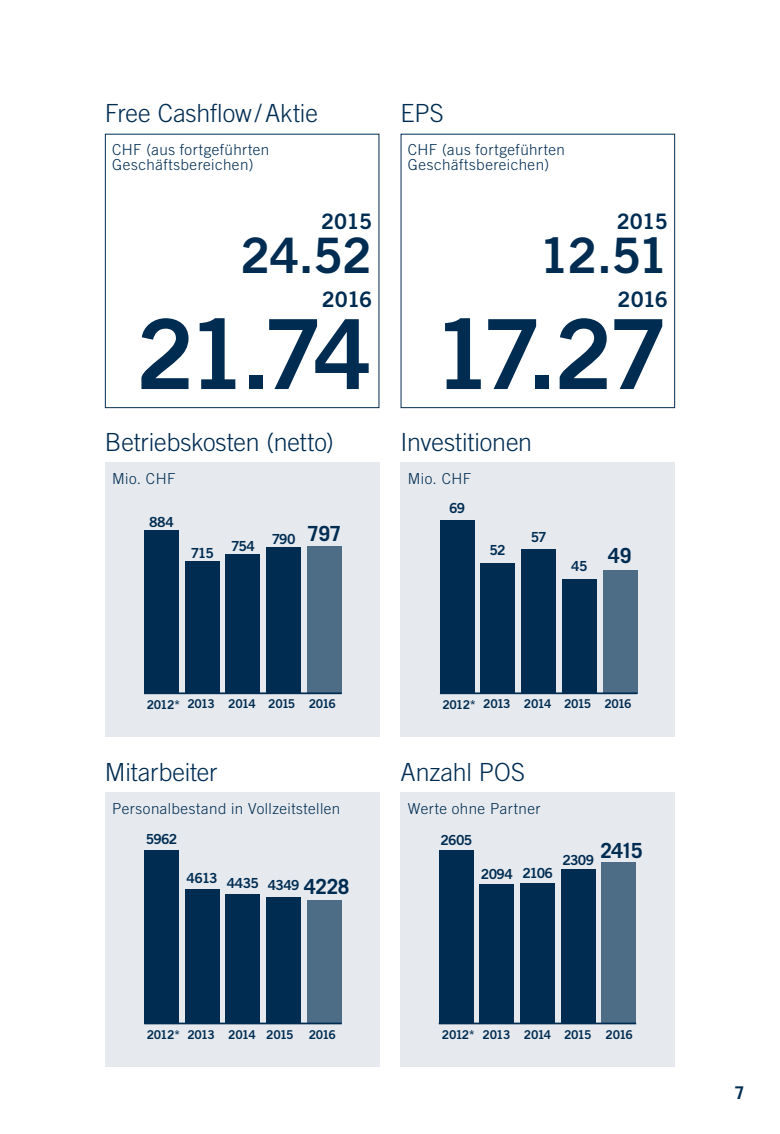
<style>
.page{position:relative;width:780px;height:1134px;background:#fff}
.page>*{position:absolute;margin:0;border:0;box-sizing:border-box;transform-origin:0 0}
.t1{font:96.75px "Trade Gothic Bold Two";letter-spacing:-.09em;color:#002c52}
.t2{font:49px "Trade Gothic Bold Two";letter-spacing:-.025em;color:#002c52}
.t3{font:300 25px "Trade Gothic";letter-spacing:-.005em;color:#002c52}
.t4{font:21.25px "Trade Gothic Bold Two";letter-spacing:-.03em;color:#002c52}
.t5{font:700 20.75px "Trade Gothic";letter-spacing:-.03em;color:#002c52}
.t6{font:700 17.5px "Trade Gothic";color:#002c52}
.t7{font:300 15.25px/15.2px "Trade Gothic";letter-spacing:.03em;color:#002c52}
.t8{font:14px "Trade Gothic Bold Two";letter-spacing:-.055em;color:#002c52}
.t9{font:12.25px "Trade Gothic Bold Two";letter-spacing:-.09em;color:#002c52}
.s1{font-family:"Trade Gothic";font-weight:700;font-size:20.75px}
</style>
<div class="page">
<div style="left:105px;top:462px;width:274px;height:275px;background:#e6eaee"></div>
<div style="left:144px;top:530px;width:35px;height:163px;background:#002c52"></div>
<div style="left:185px;top:561px;width:34px;height:132px;background:#002c52"></div>
<div style="left:226px;top:554px;width:34px;height:139px;background:#002c52"></div>
<div style="left:266px;top:547px;width:35px;height:146px;background:#002c52"></div>
<div style="left:307px;top:546px;width:34px;height:147px;background:#4d6c86"></div>
<hr style="left:144px;top:692px;width:197px;height:2px;background:#002c52">
<div style="left:400px;top:462px;width:275px;height:275px;background:#e6eaee"></div>
<div style="left:440px;top:520px;width:34px;height:173px;background:#002c52"></div>
<div style="left:480px;top:563px;width:35px;height:130px;background:#002c52"></div>
<div style="left:521px;top:550px;width:35px;height:143px;background:#002c52"></div>
<div style="left:562px;top:579px;width:34px;height:114px;background:#002c52"></div>
<div style="left:602px;top:570px;width:35px;height:123px;background:#4d6c86"></div>
<hr style="left:440px;top:692px;width:197px;height:2px;background:#002c52">
<div style="left:105px;top:792px;width:274px;height:275px;background:#e6eaee"></div>
<div style="left:144px;top:849px;width:35px;height:174px;background:#002c52"></div>
<div style="left:185px;top:889px;width:34px;height:134px;background:#002c52"></div>
<div style="left:226px;top:894px;width:34px;height:129px;background:#002c52"></div>
<div style="left:266px;top:897px;width:35px;height:126px;background:#002c52"></div>
<div style="left:307px;top:900px;width:34px;height:123px;background:#4d6c86"></div>
<hr style="left:144px;top:1022px;width:197px;height:2px;background:#002c52">
<div style="left:400px;top:792px;width:275px;height:275px;background:#e6eaee"></div>
<div style="left:438px;top:849px;width:35px;height:174px;background:#002c52"></div>
<div style="left:479px;top:884px;width:35px;height:139px;background:#002c52"></div>
<div style="left:520px;top:883px;width:34px;height:140px;background:#002c52"></div>
<div style="left:561px;top:869px;width:34px;height:154px;background:#002c52"></div>
<div style="left:601px;top:862px;width:35px;height:161px;background:#4d6c86"></div>
<hr style="left:438px;top:1022px;width:198px;height:2px;background:#002c52">
<div style="left:105px;top:134px;width:274px;height:274px;border:1px solid #002c52"></div>
<div style="left:400px;top:134px;width:275px;height:274px;border:1px solid #002c52"></div>
<h3 class="t3" style="left:105px;top:99px;width:214px">Free Cashflow/Aktie</h3>
<p class="t7" style="left:112px;top:142px;width:159px">CHF (aus fortgeführten<br>Geschäftsbereichen)</p>
<h3 class="t3" style="left:400px;top:99px;width:45px">EPS</h3>
<p class="t7" style="left:408px;top:142px;width:159px">CHF (aus fortgeführten<br>Geschäftsbereichen)</p>
<h3 class="t4" style="left:321px;top:208px;width:53px">2015</h3>
<h2 class="t2" style="left:240px;top:225px;width:133px">24.52</h2>
<h3 class="t4" style="left:616px;top:208px;width:53px">2015</h3>
<h2 class="t2" style="left:539px;top:225px;width:130px">12.51</h2>
<h3 class="t4" style="left:322px;top:286px;width:52px">2016</h3>
<h3 class="t4" style="left:617px;top:286px;width:52px">2016</h3>
<h1 class="t1" style="left:136px;top:294px;width:237px">21.74</h1>
<h1 class="t1" style="left:432px;top:294px;width:237px">17.27</h1>
<h3 class="t3" style="left:105px;top:427px;width:230px">Betriebskosten (netto)</h3>
<p class="t7" style="left:112px;top:471px;width:65px">Mio. CHF</p>
<h3 class="t3" style="left:400px;top:427px;width:133px">Investitionen</h3>
<p class="t7" style="left:408px;top:471px;width:65px">Mio. CHF</p>
<p class="t8" style="left:449px;top:499px;width:18px">69</p>
<p class="t8" style="left:149px;top:513px;width:26px">884</p>
<p class="t8" style="left:191px;top:544px;width:25px">715</p>
<p class="t8" style="left:231px;top:537px;width:25px">754</p>
<p class="t8" style="left:272px;top:530px;width:25px">790</p>
<h3 class="t5" style="left:307px;top:521px;width:35px">797</h3>
<p class="t8" style="left:489px;top:542px;width:18px">52</p>
<p class="t8" style="left:530px;top:528px;width:17px">57</p>
<p class="t8" style="left:571px;top:558px;width:18px">45</p>
<h3 class="t5" style="left:608px;top:542px;width:25px">49</h3>
<p class="t9" style="left:147px;top:696px;width:191px">2012* 2013 2014 2015 2016</p>
<p class="t9" style="left:442px;top:696px;width:191px">2012* 2013 2014 2015 2016</p>
<h3 class="t3" style="left:105px;top:757px;width:114px">Mitarbeiter</h3>
<p class="t7" style="left:112px;top:801px;width:230px">Personalbestand in Vollzeitstellen</p>
<h3 class="t3" style="left:400px;top:757px;width:126px">Anzahl POS</h3>
<p class="t7" style="left:408px;top:801px;width:134px">Werte ohne Partner</p>
<p class="t8" style="left:146px;top:830px;width:33px">5962</p>
<p class="t8" style="left:440px;top:831px;width:33px">2605</p>
<h3 class="t5" style="left:600px;top:838px;width:44px">2415</h3>
<p class="t8" style="left:562px;top:851px;width:33px">2309</p>
<p class="t8" style="left:187px;top:869px;width:33px">4613</p>
<p class="t8" style="left:227px;top:876px;width:124px">4435 4349 <span class="s1">4228</span></p>
<p class="t8" style="left:481px;top:865px;width:74px">2094 2106</p>
<p class="t9" style="left:147px;top:1026px;width:148px">2012* 2013 2014 2015</p>
<p class="t9" style="left:309px;top:1026px;width:29px">2016</p>
<p class="t9" style="left:442px;top:1026px;width:192px">2012* 2013 2014 2015 2016</p>
<p class="t6" style="left:734px;top:1082px;width:11px">7</p>
</div>
